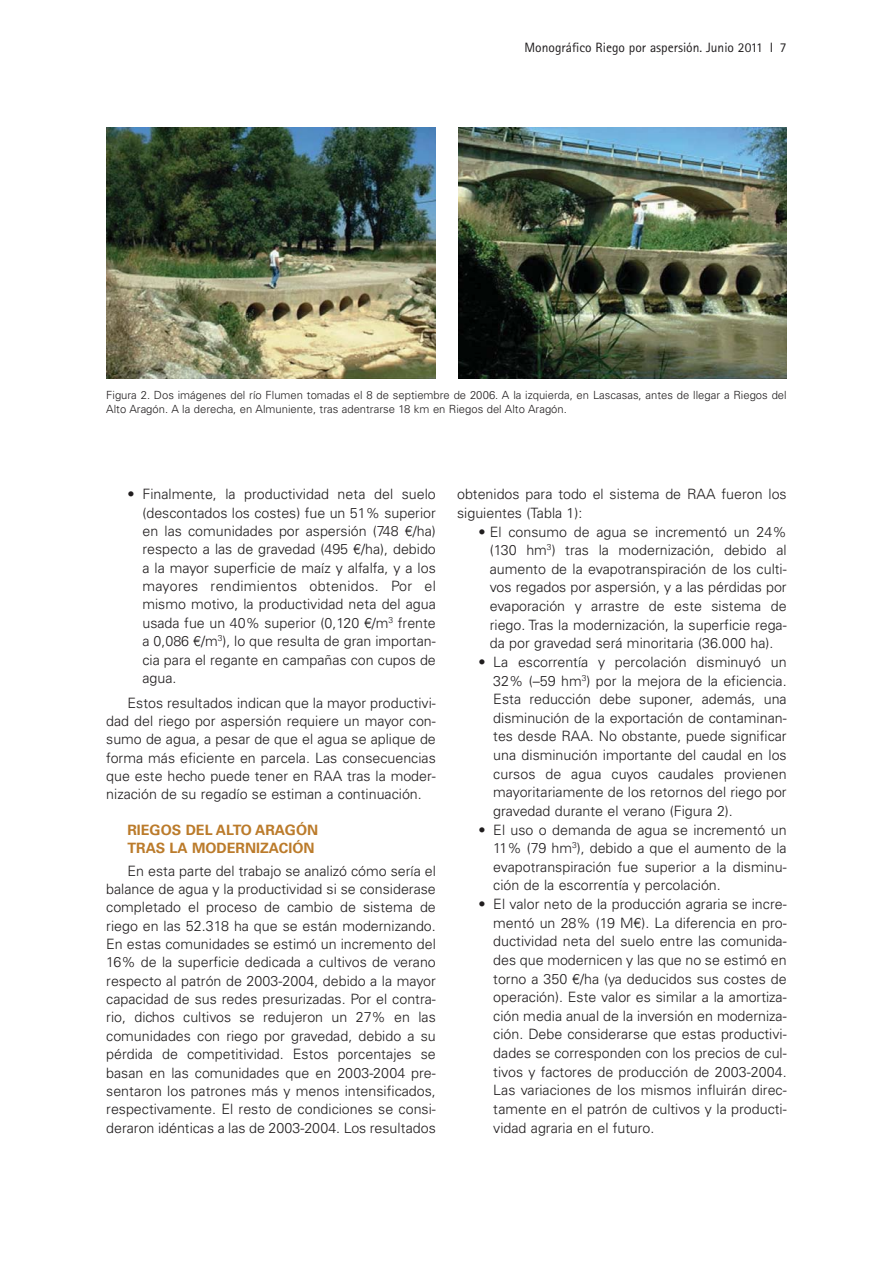
<style>
.page{position:relative;width:893px;height:1263px;background:#fff}
.page>*{position:absolute;margin:0;border:0;box-sizing:border-box;transform-origin:0 0}
.t1{font:300 14.25px/18.6px "Univers";color:#201d1e;text-align:justify}
.t2{font:700 14.25px/18.3px "Univers";color:#bb7b2b}
.t3{font:13.5px "Rotis Sans Serif";color:#201d1e}
.t4{font:300 11.25px/13.5px "Univers";color:#201d1e}
</style>
<div class="page">
<img style="left:106px;top:128px;width:681px;height:251px">
<div style="left:436px;top:128px;width:21px;height:255px;background:#fff"></div>
<p class="t3" style="left:524px;top:43px;width:264px">Monográfico Riego por aspersión. Junio 2011 I 7</p>
<p class="t4" style="left:106px;top:390px;width:682px">Figura 2. Dos imágenes del río Flumen tomadas el 8 de septiembre de 2006. A la izquierda, en Lascasas, antes de llegar a Riegos del<br>Alto Aragón. A la derecha, en Almuniente, tras adentrarse 18 km en Riegos del Alto Aragón.</p>
<p class="t1" style="left:142px;top:486px;width:295px;text-indent:-15px">• Finalmente, la productividad neta del suelo (descontados los costes) fue un 51% superior en las comunidades por aspersión (748 €/ha) respecto a las de gravedad (495 €/ha), debido a la mayor superficie de maíz y alfalfa, y a los mayores rendimientos obtenidos. Por el mismo motivo, la productividad neta del agua usada fue un 40% superior (0,120 €/m<sup>3</sup> frente a 0,086 €/m<sup>3</sup>), lo que resulta de gran importan&shy;cia para el regante en campañas con cupos de agua.</p>
<p class="t1" style="left:106px;top:695px;width:331px;text-indent:21px">Estos resultados indican que la mayor productivi&shy;dad del riego por aspersión requiere un mayor con&shy;sumo de agua, a pesar de que el agua se aplique de forma más eficiente en parcela. Las consecuencias que este hecho puede tener en RAA tras la moder&shy;nización de su regadío se estiman a continuación.</p>
<p class="t2" style="left:127px;top:822px;width:192px">RIEGOS DEL ALTO ARAGÓN<br>TRAS LA MODERNIZACIÓN</p>
<p class="t1" style="left:106px;top:863px;width:331px;text-indent:21px">En esta parte del trabajo se analizó cómo sería el balance de agua y la productividad si se considerase completado el proceso de cambio de sistema de riego en las 52.318 ha que se están modernizando.<br>En estas comunidades se estimó un incremento del 16% de la superficie dedicada a cultivos de verano respecto al patrón de 2003-2004, debido a la mayor capacidad de sus redes presurizadas. Por el contra&shy;rio, dichos cultivos se redujeron un 27% en las comunidades con riego por gravedad, debido a su pérdida de competitividad. Estos porcentajes se basan en las comunidades que en 2003-2004 pre&shy;sentaron los patrones más y menos intensificados, respectivamente. El resto de condiciones se consi&shy;deraron idénticas a las de 2003-2004. Los resultados</p>
<p class="t1" style="left:457px;top:486px;width:331px">obtenidos para todo el sistema de RAA fueron los siguientes (Tabla 1):</p>
<p class="t1" style="left:490px;top:524px;width:298px;text-indent:-11px">• El consumo de agua se incrementó un 24% (130 hm<sup>3</sup>) tras la modernización, debido al aumento de la evapotranspiración de los culti&shy;vos regados por aspersión, y a las pérdidas por evaporación y arrastre de este sistema de riego. Tras la modernización, la superficie rega&shy;da por gravedad será minoritaria (36.000 ha).</p>
<p class="t1" style="left:493px;top:654px;width:295px;text-indent:-15px">• La escorrentía y percolación disminuyó un 32% (–59 hm<sup>3</sup>) por la mejora de la eficiencia.<br>Esta reducción debe suponer, además, una disminución de la exportación de contaminan&shy;tes desde RAA. No obstante, puede significar una disminución importante del caudal en los cursos de agua cuyos caudales provienen mayoritariamente de los retornos del riego por gravedad durante el verano (Figura 2).</p>
<p class="t1" style="left:493px;top:822px;width:295px;text-indent:-15px">• El uso o demanda de agua se incrementó un 11% (79 hm<sup>3</sup>), debido a que el aumento de la evapotranspiración fue superior a la disminu&shy;ción de la escorrentía y percolación.</p>
<p class="t1" style="left:493px;top:896px;width:295px;text-indent:-15px">• El valor neto de la producción agraria se incre&shy;mentó un 28% (19 M€). La diferencia en pro&shy;ductividad neta del suelo entre las comunida&shy;des que modernicen y las que no se estimó en torno a 350 €/ha (ya deducidos sus costes de operación). Este valor es similar a la amortiza&shy;ción media anual de la inversión en moderniza&shy;ción. Debe considerarse que estas productivi&shy;dades se corresponden con los precios de cul&shy;tivos y factores de producción de 2003-2004.<br>Las variaciones de los mismos influirán direc&shy;tamente en el patrón de cultivos y la producti&shy;vidad agraria en el futuro.</p>
</div>
